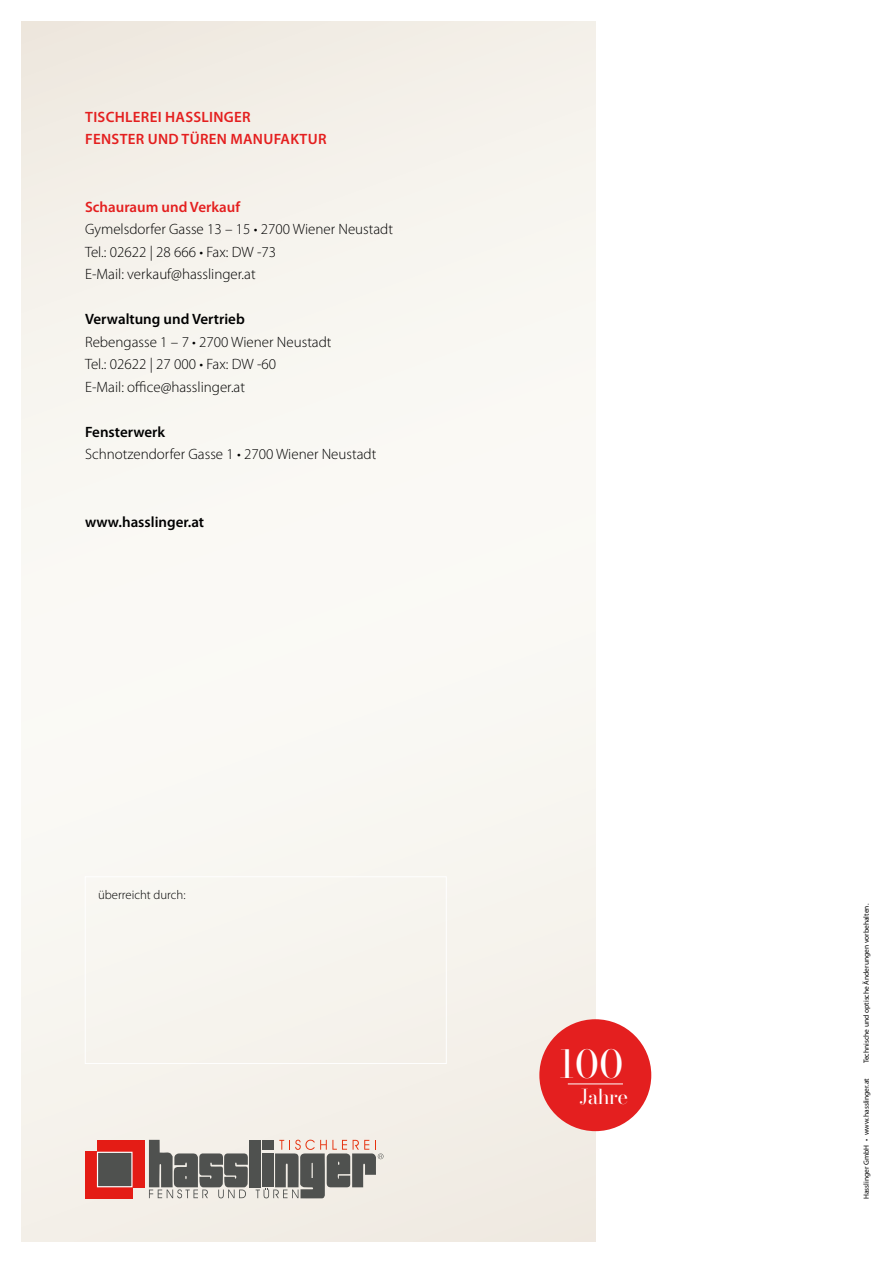
<style>
.page{position:relative;width:893px;height:1263px;background:#fff}
.page>*{position:absolute;margin:0;border:0;box-sizing:border-box;transform-origin:0 0}
.t1{font:38.25px "Bodoni Moda 28 pt";color:#fff}
.t2{font:20.4px "Bodoni Moda 28 pt";letter-spacing:-.025em;color:#fff}
.t3{font:300 15px/22.5px "Myriad Pro";color:#000}
.t4{font:600 15px "Myriad Pro";color:#000}
.t5{font:600 15px/22.5px "Myriad Pro";letter-spacing:.02em;color:#e41f1f}
.t6{font:600 15px "Myriad Pro";color:#e41f1f}
.t7{font:300 12.75px "Myriad Pro";color:#000}
.t8{font:7.5px "Myriad Pro";color:#000}
</style>
<div class="page">
<div style="left:21px;top:21px;width:574px;height:1221px;background:#f7f5f0"></div>
<div style="left:97px;top:1140px;width:47px;height:47px;background:#e41c15"></div>
<div style="left:85px;top:1152px;width:48px;height:47px;background:#e41c15"></div>
<div style="left:97px;top:1152px;width:36px;height:35px;background:#4f514f;border:1px solid #fff"></div>
<div style="left:249px;top:1140px;width:11px;height:47px;background:#4f514f"></div>
<svg style="left:149px;top:1140px;width:99px;height:58px"></svg>
<svg style="left:256px;top:1140px;width:127px;height:58px"></svg>
<div style="left:85px;top:876px;width:362px;height:188px;border:1px solid #fff"></div>
<div style="left:539px;top:1019px;width:112px;height:112px;background:#e41f1f;border-radius:50%"></div>
<hr style="left:568px;top:1084px;width:55px;height:1px;background:#fff">
<p class="t5" style="left:85px;top:105px;width:243px">TISCHLEREI HASSLINGER<br>FENSTER UND TÜREN MANUFAKTUR</p>
<p class="t6" style="left:85px;top:197px;width:157px">Schauraum und Verkauf</p>
<p class="t3" style="left:85px;top:218px;width:310px">Gymelsdorfer Gasse 13 – 15 • 2700 Wiener Neustadt<br>Tel.: 02622 | 28 666 • Fax: DW -73<br>E-Mail: verkauf@hasslinger.at</p>
<p class="t4" style="left:85px;top:310px;width:161px">Verwaltung und Vertrieb</p>
<p class="t3" style="left:85px;top:330px;width:248px">Rebengasse 1 – 7 • 2700 Wiener Neustadt<br>Tel.: 02622 | 27 000 • Fax: DW -60<br>E-Mail: office@hasslinger.at</p>
<p class="t4" style="left:85px;top:422px;width:82px">Fensterwerk</p>
<p class="t3" style="left:85px;top:443px;width:293px">Schnotzendorfer Gasse 1 • 2700 Wiener Neustadt</p>
<p class="t4" style="left:85px;top:512px;width:121px">www.hasslinger.at</p>
<p class="t7" style="left:98px;top:887px;width:89px">überreicht durch:</p>
<h1 class="t1" style="left:559px;top:1038px;width:66px">100</h1>
<h2 class="t2" style="left:580px;top:1082px;width:50px">Jahre</h2>
<p class="t8" style="left:862px;top:1063px;width:161px;rotate:-90deg">Technische und optische Änderungen vorbehalten.</p>
<p class="t8" style="left:862px;top:1199px;width:123px;rotate:-90deg">Hasslinger GmbH • www.hasslinger.at</p>
</div>
